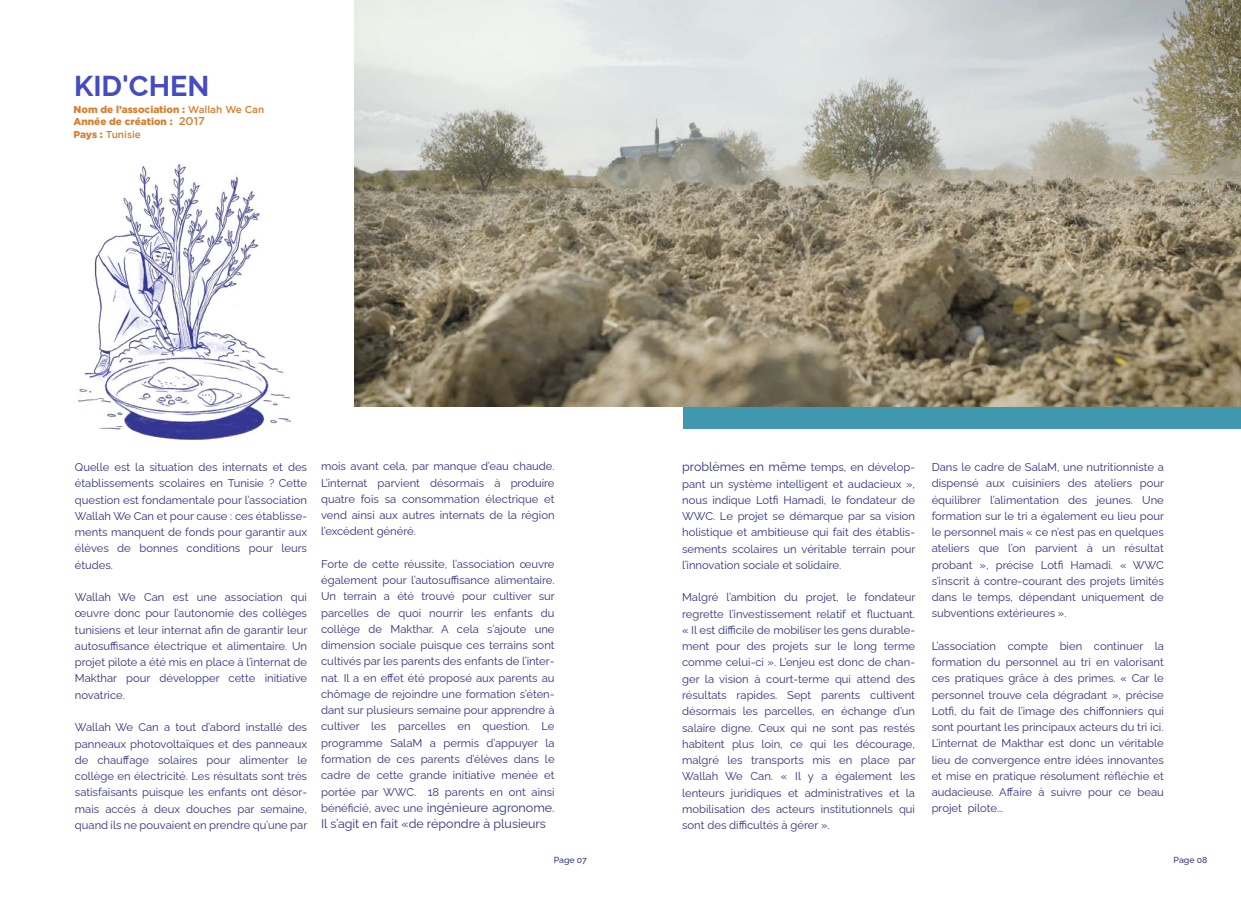
<style>
.page{position:relative;width:1241px;height:897px;background:#fff}
.page>*{position:absolute;margin:0;border:0;box-sizing:border-box;transform-origin:0 0}
.t1{font:100 28.75px "Raleway";color:#454bc0}
.t2{font:100 12.5px/16.2px "Raleway";color:#313180}
.t3{font:100 11.25px/16.2px "Raleway";color:#313180;text-align:justify}
.t4{font:900 10px/12.5px "Gotham";color:#d58031}
.t5{font:100 8.75px "Raleway";color:#323581}
.s1{font-weight:500}
.s2{font-weight:500;font-size:11.25px}
.s3{font-size:11.25px}
.s4{font-size:12.5px}
</style>
<div class="page">
<div style="left:683px;top:406px;width:557px;height:23px;background:#3f98ad"></div>
<img style="left:79px;top:165px;width:211px;height:274px">
<img style="left:354px;top:0;width:886px;height:407px">
<h1 class="t1" style="left:74px;top:63px;width:137px">KID'CHEN</h1>
<p class="t4" style="left:74px;top:102px;width:192px">Nom de l’association : <span class="s1">Wallah We Can<br></span>Année de création : <span class="s2">2017<br></span>Pays : <span class="s1">Tunisie</span></p>
<p class="t3" style="left:75px;top:458px;width:234px">Quelle est la situation des internats et des établissements scolaires en Tunisie ? Cette question est fondamentale pour l’association Wallah We Can et pour cause : ces établisse&shy;ments manquent de fonds pour garantir aux élèves de bonnes conditions pour leurs études.</p>
<p class="t3" style="left:75px;top:588px;width:234px">Wallah We Can est une association qui œuvre donc pour l’autonomie des collèges tunisiens et leur internat afin de garantir leur autosuffisance électrique et alimentaire. Un projet pilote a été mis en place à l’internat de Makthar pour développer cette initiative novatrice.</p>
<p class="t3" style="left:75px;top:717px;width:234px">Wallah We Can a tout d’abord installé des panneaux photovoltaïques et des panneaux de chauffage solaires pour alimenter le collège en électricité. Les résultats sont très satisfaisants puisque les enfants ont désor&shy;mais accès à deux douches par semaine, quand ils ne pouvaient en prendre qu’une par</p>
<p class="t3" style="left:321px;top:457px;width:235px">mois avant cela, par manque d’eau chaude.<br>L’internat parvient désormais à produire quatre fois sa consommation électrique et vend ainsi aux autres internats de la région l’excédent généré.</p>
<p class="t3" style="left:321px;top:554px;width:235px">Forte de cette réussite, l’association œuvre également pour l’autosuffisance alimentaire.<br>Un terrain a été trouvé pour cultiver sur parcelles de quoi nourrir les enfants du collège de Makthar. A cela s’ajoute une dimension sociale puisque ces terrains sont cultivés par les parents des enfants de l’inter&shy;nat. Il a en effet été proposé aux parents au chômage de rejoindre une formation s’éten&shy;dant sur plusieurs semaine pour apprendre à cultiver les parcelles en question. Le programme SalaM a permis d’appuyer la formation de ces parents d’élèves dans le cadre de cette grande initiative menée et portée par WWC. 18 parents en ont ainsi</p>
<p class="t2" style="left:321px;top:798px;width:235px"><span class="s3">bénéficié, avec une</span> ingénieure agronome.<br>Il s’agit en fait «de répondre à plusieurs</p>
<p class="t3" style="left:682px;top:458px;width:235px"><span class="s4">problèmes en même</span> temps, en dévelop&shy;pant un système intelligent et audacieux », nous indique Lotfi Hamadi, le fondateur de WWC. Le projet se démarque par sa vision holistique et ambitieuse qui fait des établis&shy;sements scolaires un véritable terrain pour l’innovation sociale et solidaire.</p>
<p class="t3" style="left:682px;top:588px;width:235px">Malgré l’ambition du projet, le fondateur regrette l’investissement relatif et fluctuant. « Il est difficile de mobiliser les gens durable&shy;ment pour des projets sur le long terme comme celui-ci ». L’enjeu est donc de chan&shy;ger la vision à court-terme qui attend des résultats rapides. Sept parents cultivent désormais les parcelles, en échange d’un salaire digne. Ceux qui ne sont pas restés habitent plus loin, ce qui les décourage, malgré les transports mis en place par Wallah We Can. « Il y a également les lenteurs juridiques et administratives et la mobilisation des acteurs institutionnels qui sont des difficultés à gérer ».</p>
<p class="t3" style="left:931px;top:457px;width:234px">Dans le cadre de SalaM, une nutritionniste a dispensé aux cuisiniers des ateliers pour équilibrer l’alimentation des jeunes. Une formation sur le tri a également eu lieu pour le personnel mais « ce n’est pas en quelques ateliers que l’on parvient à un résultat probant », précise Lotfi Hamadi. « WWC s’inscrit à contre-courant des projets limités dans le temps, dépendant uniquement de subventions extérieures ».</p>
<p class="t3" style="left:931px;top:636px;width:234px">L’association compte bien continuer la formation du personnel au tri en valorisant ces pratiques grâce à des primes. « Car le personnel trouve cela dégradant », précise Lotfi, du fait de l’image des chiffonniers qui sont pourtant les principaux acteurs du tri ici.<br>L’internat de Makthar est donc un véritable lieu de convergence entre idées innovantes et mise en pratique résolument réfléchie et audacieuse. Affaire à suivre pour ce beau projet pilote...</p>
<p class="t5" style="left:553px;top:852px;width:34px">Page 07</p>
<p class="t5" style="left:1173px;top:852px;width:35px">Page 08</p>
</div>
